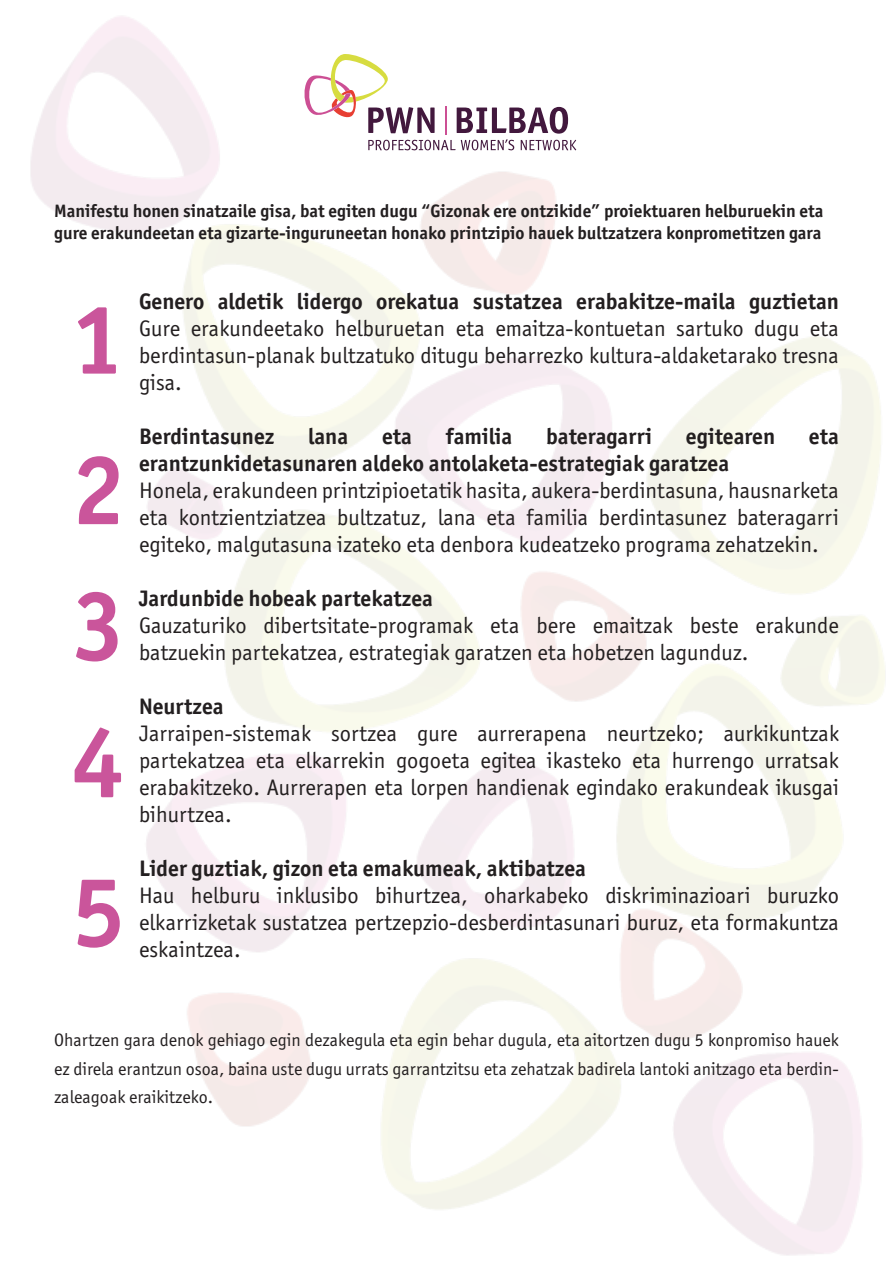
<style>
.page{position:relative;width:893px;height:1263px;background:#fff}
.page>*{position:absolute;margin:0;border:0;box-sizing:border-box;transform-origin:0 0}
.t1{font:700 99px "Officina Sans ITC Std";color:#ca559b}
.t2{font:22.5px/27px "Officina Sans ITC Std";color:#231f20;text-align:justify}
.t3{font:700 22.5px "Officina Sans ITC Std";color:#231f20}
.t4{font:18px/28.5px "Officina Sans ITC Std";color:#231f20;text-align:justify}
.t5{font:700 18px/21.6px "Officina Sans ITC Std";color:#231f20}
.s1{font-weight:700}
</style>
<div class="page">
<svg style="left:304px;top:54px;width:272px;height:96px"></svg>
<p class="t5" style="left:54px;top:200px;width:771px">Manifestu honen sinatzaile gisa, bat egiten dugu “Gizonak ere ontzikide” proiektuaren helburuekin eta gure erakundeetan eta gizarte-inguruneetan honako printzipio hauek bultzatzera konprometitzen gara</p>
<p class="t1" style="left:72px;top:278px;width:55px">1</p>
<p class="t1" style="left:72px;top:429px;width:55px">2</p>
<p class="t1" style="left:72px;top:565px;width:55px">3</p>
<p class="t1" style="left:72px;top:700px;width:55px">4</p>
<p class="t1" style="left:72px;top:851px;width:55px">5</p>
<p class="t2" style="left:139px;top:288px;width:701px"><span class="s1">Genero aldetik lidergo orekatua sustatzea erabakitze-maila guztietan </span>Gure erakundeetako helburuetan eta emaitza-kontuetan sartuko dugu eta berdintasun-planak bultzatuko ditugu beharrezko kultura-aldaketarako tresna gisa.</p>
<p class="t3" style="left:139px;top:422px;width:137px">Berdintasunez</p>
<p class="t3" style="left:308px;top:422px;width:42px">lana</p>
<p class="t3" style="left:382px;top:422px;width:32px">eta</p>
<p class="t3" style="left:446px;top:422px;width:68px">familia</p>
<p class="t3" style="left:546px;top:422px;width:107px">bateragarri</p>
<p class="t3" style="left:686px;top:422px;width:91px">egitearen</p>
<p class="t3" style="left:809px;top:422px;width:32px">eta</p>
<p class="t3" style="left:139px;top:449px;width:592px">erantzunkidetasunaren aldeko antolaketa-estrategiak garatzea</p>
<p class="t2" style="left:139px;top:477px;width:701px">Honela, erakundeen printzipioetatik hasita, aukera-berdintasuna, hausnarketa eta kontzientziatzea bultzatuz, lana eta familia berdintasunez bateragarri egiteko, malgutasuna izateko eta denbora kudeatzeko programa zehatzekin.</p>
<p class="t3" style="left:139px;top:584px;width:296px">Jardunbide hobeak partekatzea</p>
<p class="t2" style="left:139px;top:612px;width:701px">Gauzaturiko dibertsitate-programak eta bere emaitzak beste erakunde batzuekin partekatzea, estrategiak garatzen eta hobetzen lagunduz.</p>
<p class="t3" style="left:139px;top:692px;width:86px">Neurtzea</p>
<p class="t2" style="left:139px;top:720px;width:701px">Jarraipen-sistemak sortzea gure aurrerapena neurtzeko; aurkikuntzak partekatzea eta elkarrekin gogoeta egitea ikasteko eta hurrengo urratsak erabakitzeko. Aurrerapen eta lorpen handienak egindako erakundeak ikusgai bihurtzea.</p>
<p class="t3" style="left:139px;top:854px;width:449px">Lider guztiak, gizon eta emakumeak, aktibatzea</p>
<p class="t2" style="left:139px;top:882px;width:701px">Hau helburu inklusibo bihurtzea, oharkabeko diskriminazioari buruzko elkarrizketak sustatzea pertzepzio-desberdintasunari buruz, eta formakuntza eskaintzea.</p>
<p class="t4" style="left:54px;top:1026px;width:786px">Ohartzen gara denok gehiago egin dezakegula eta egin behar dugula, eta aitortzen dugu 5 konpromiso hauek ez direla erantzun osoa, baina uste dugu urrats garrantzitsu eta zehatzak badirela lantoki anitzago eta berdin&shy;zaleagoak eraikitzeko.</p>
</div>
